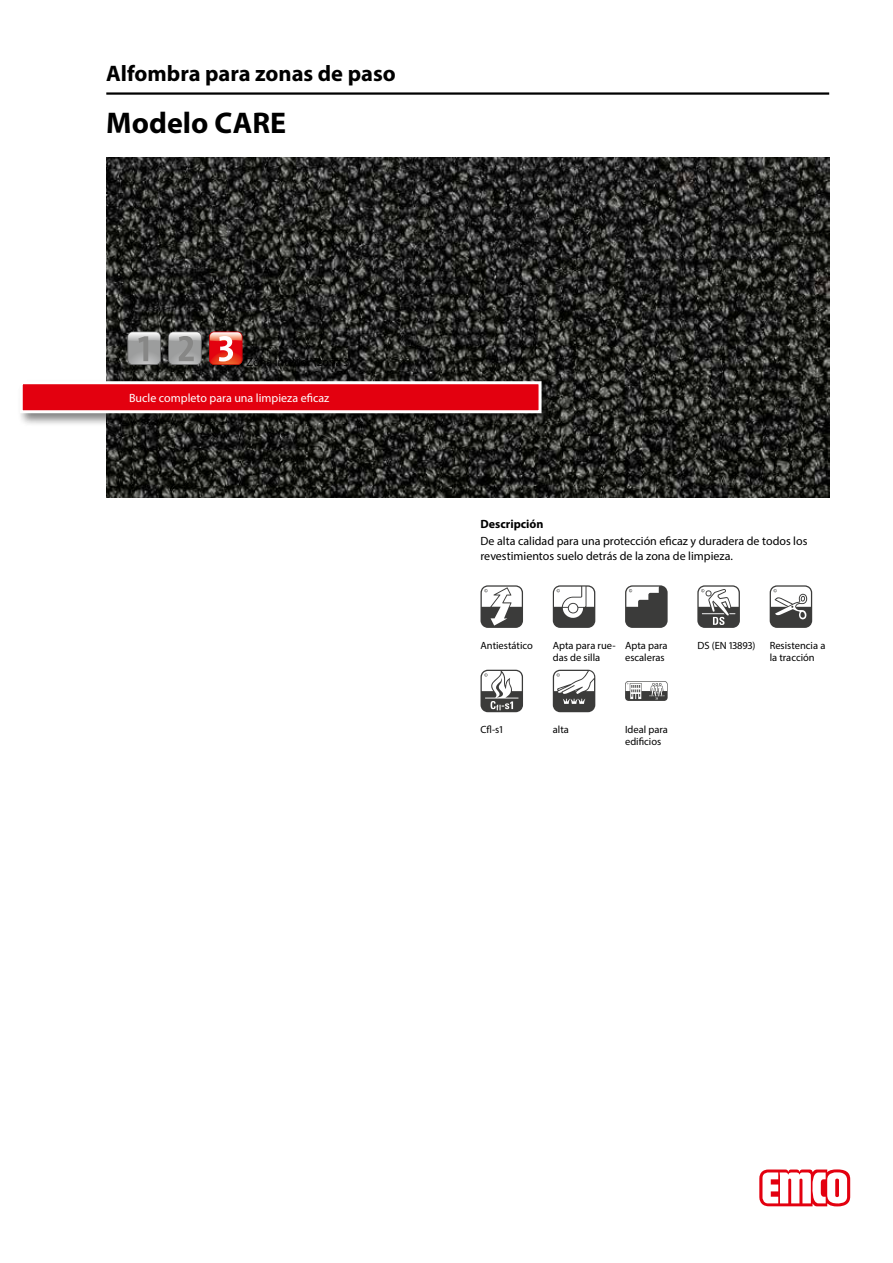
<style>
.page{position:relative;width:893px;height:1263px;background:#fff}
.page>*{position:absolute;margin:0;border:0;box-sizing:border-box;transform-origin:0 0}
.t1{font:700 30px "Myriad Pro";color:#000}
.t2{font:700 22.5px "Myriad Pro";color:#000}
.t3{font:12px/14.4px "Myriad Pro";color:#000}
.t4{font:12px "Myriad Pro";color:#fff}
.t5{font:700 12px "Myriad Pro";color:#000}
.t6{font:10.5px/12.6px "Myriad Pro";color:#000}
</style>
<div class="page">
<img style="left:106px;top:157px;width:723px;height:340px">
<hr style="left:106px;top:92px;width:723px;height:3px;background:#000">
<svg style="left:759px;top:1169px;width:91px;height:37px"></svg>
<div style="left:18px;top:379px;width:538px;height:49px;background:#000;opacity:.5"></div>
<div style="left:21px;top:383px;width:519px;height:29px;background:#e3000f"></div>
<div style="left:20px;top:381px;width:522px;height:32px;border:3px solid #fff"></div>
<svg style="left:168px;top:332px;width:33px;height:33px"></svg>
<svg style="left:209px;top:332px;width:33px;height:33px"></svg>
<svg style="left:128px;top:332px;width:33px;height:33px"></svg>
<svg style="left:480px;top:585px;width:43px;height:43px"></svg>
<svg style="left:553px;top:585px;width:42px;height:43px"></svg>
<svg style="left:625px;top:585px;width:43px;height:43px"></svg>
<svg style="left:697px;top:585px;width:43px;height:43px"></svg>
<svg style="left:770px;top:585px;width:42px;height:43px"></svg>
<svg style="left:480px;top:670px;width:43px;height:42px"></svg>
<svg style="left:553px;top:670px;width:42px;height:42px"></svg>
<svg style="left:625px;top:681px;width:43px;height:20px"></svg>
<h2 class="t2" style="left:106px;top:59px;width:291px">Alfombra para zonas de paso</h2>
<h1 class="t1" style="left:106px;top:103px;width:181px">Modelo CARE</h1>
<p class="t3" style="left:247px;top:354px;width:108px">Zona interior (zona 3)</p>
<p class="t4" style="left:129px;top:390px;width:202px">Bucle completo para una limpieza eficaz</p>
<p class="t5" style="left:480px;top:516px;width:65px">Descripción</p>
<p class="t3" style="left:480px;top:534px;width:328px">De alta calidad para una protección eficaz y duradera de todos los revestimientos suelo detrás de la zona de limpieza.</p>
<p class="t6" style="left:480px;top:638px;width:54px">Antiestático</p>
<p class="t6" style="left:553px;top:638px;width:64px">Apta para rue&shy;das de silla</p>
<p class="t6" style="left:625px;top:638px;width:44px">Apta para escaleras</p>
<p class="t6" style="left:697px;top:638px;width:60px">DS (EN 13893)</p>
<p class="t6" style="left:770px;top:638px;width:57px">Resistencia a la tracción</p>
<p class="t6" style="left:480px;top:723px;width:24px">Cfl-s1</p>
<p class="t6" style="left:553px;top:723px;width:18px">alta</p>
<p class="t6" style="left:625px;top:723px;width:44px">Ideal para edificios</p>
</div>
